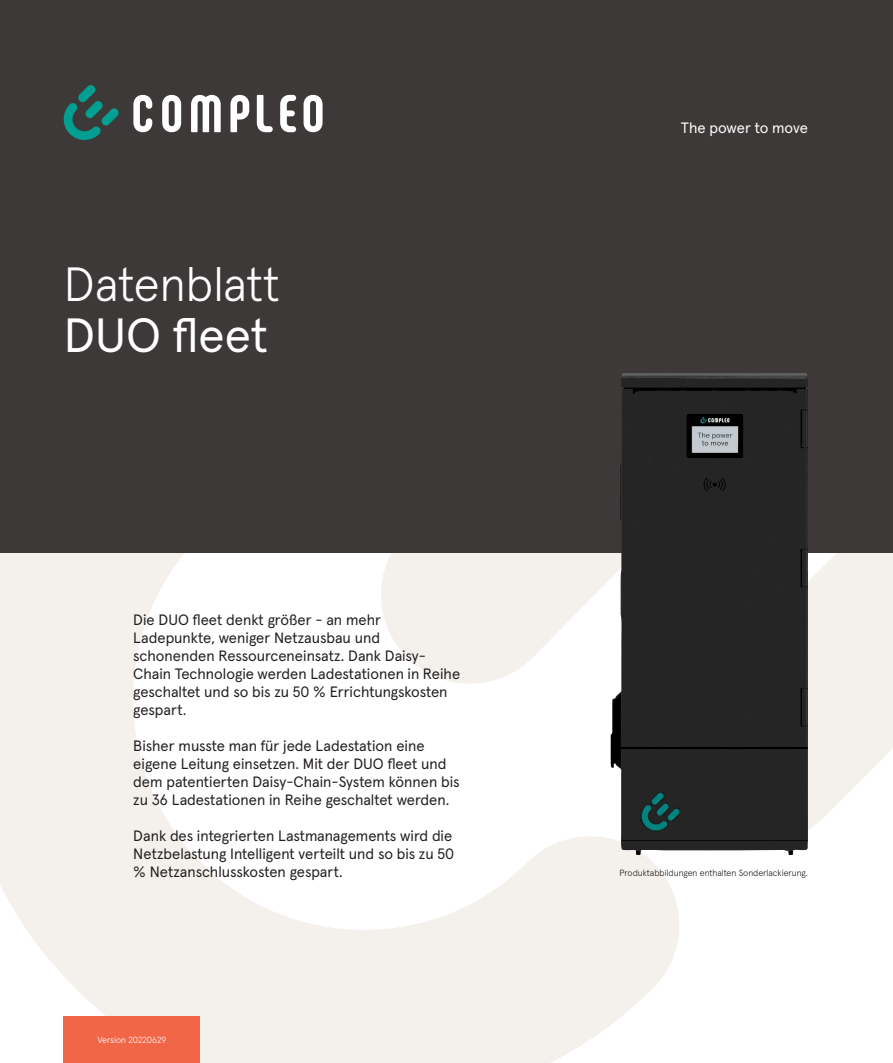
<style>
.page{position:relative;width:893px;height:1063px;background:#fff}
.page>*{position:absolute;margin:0;border:0;box-sizing:border-box;transform-origin:0 0}
.t1{font:300 48px/51px "Apercu Pro";color:#fff}
.Texte_10pt{font:15px/18px "Apercu Pro";color:#231f20}
.t2{font:15px "Apercu Pro";letter-spacing:-.005em;color:#fff}
.Fußzeile{font:300 9px "Apercu Pro";color:#231f20}
.Fußzeile-2{font:300 9px "Apercu Pro";color:#fff}
.s1{font-weight:400}
</style>
<div class="page">
<svg style="left:0;top:553px;width:679px;height:510px;fill:#f4f1ec"></svg>
<svg style="left:808px;top:553px;width:85px;height:277px;fill:#f4f1ec"></svg>
<div style="left:0;top:0;width:893px;height:553px;background:#3c3938"></div>
<div style="left:64px;top:1016px;width:136px;height:47px;background:#f26648"></div>
<img style="left:609px;top:373px;width:199px;height:482px">
<svg style="left:63px;top:85px;width:56px;height:55px"></svg>
<svg style="left:162px;top:95px;width:19px;height:37px"></svg>
<svg style="left:304px;top:95px;width:19px;height:37px"></svg>
<svg style="left:280px;top:95px;width:16px;height:37px"></svg>
<svg style="left:191px;top:95px;width:30px;height:37px"></svg>
<svg style="left:230px;top:95px;width:19px;height:37px"></svg>
<svg style="left:133px;top:95px;width:19px;height:37px"></svg>
<svg style="left:257px;top:95px;width:16px;height:37px"></svg>
<h1 class="t1" style="left:64px;top:255px;width:218px">Datenblatt<br><span class="s1">DUO fleet</span></h1>
<p class="Texte_10pt" style="left:133px;top:610px;width:328px">Die DUO fleet denkt größer - an mehr Ladepunkte, weniger Netzausbau und schonenden Ressourceneinsatz. Dank Daisy-Chain Technologie werden Ladestationen in Reihe geschaltet und so bis zu 50 % Errichtungskosten gespart.</p>
<p class="Texte_10pt" style="left:133px;top:736px;width:328px">Bisher musste man für jede Ladestation eine eigene Leitung einsetzen. Mit der DUO fleet und dem patentierten Daisy-Chain-System können bis zu 36 Ladestationen in Reihe geschaltet werden.</p>
<p class="Texte_10pt" style="left:133px;top:826px;width:322px">Dank des integrierten Lastmanagements wird die<br>Netzbelastung Intelligent verteilt und so bis zu 50 % Netzanschlusskosten gespart.</p>
<p class="Fußzeile-2" style="left:97px;top:1033px;width:70px">Version 20220629</p>
<p class="t2" style="left:681px;top:116px;width:129px">The power to move</p>
<p class="Fußzeile" style="left:619px;top:866px;width:190px">Produktabbildungen enthalten Sonderlackierung.</p>
</div>
